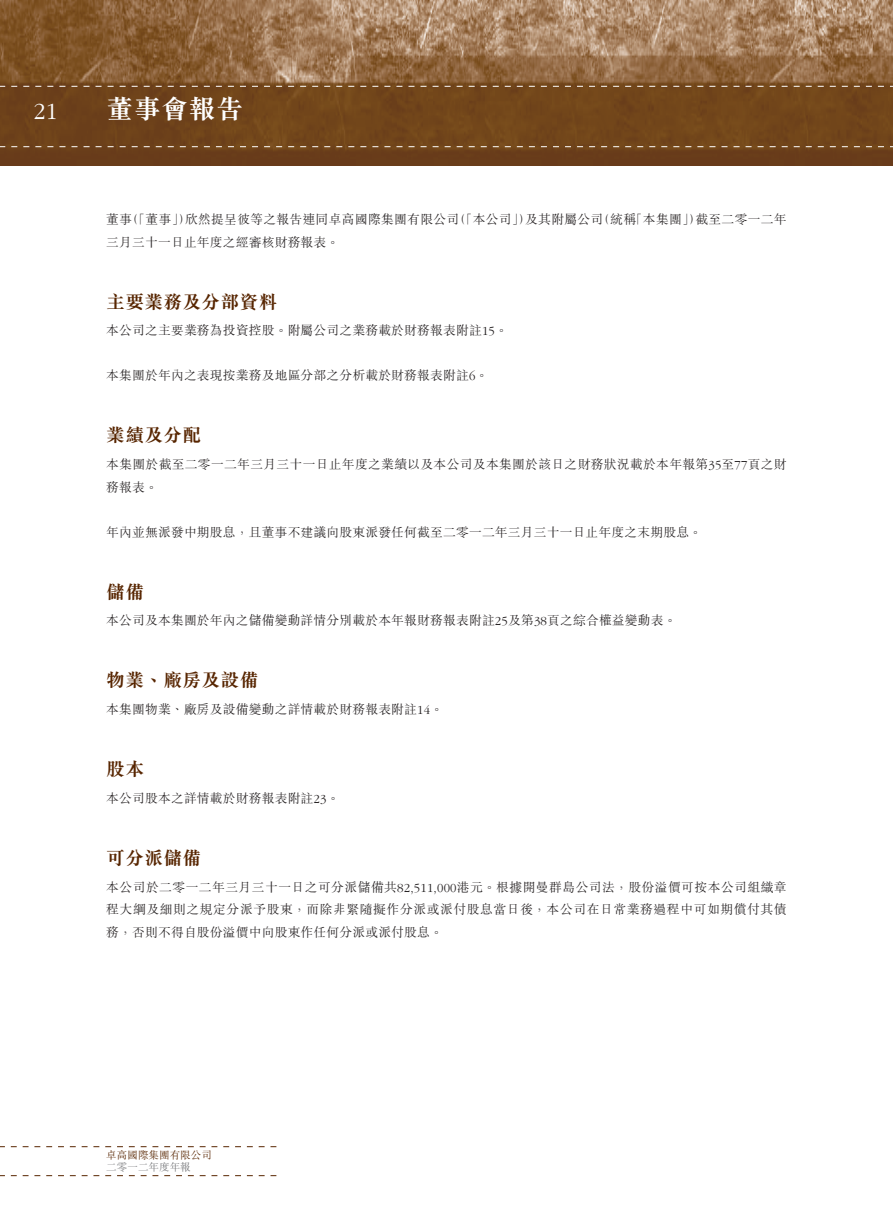
<style>
.page{position:relative;width:893px;height:1212px;background:#fff}
.page>*{position:absolute;margin:0;border:0;box-sizing:border-box;transform-origin:0 0}
.t1{font:700 27px "M Sung HK";letter-spacing:.015em;color:#fff}
.t2{font:300 24px "ITC Garamond Std";color:#fff}
.t3{font:700 18.75px "M Sung HK";letter-spacing:.015em;color:#572500}
.t4{font:300 12.75px/22.5px "M Sung HK";letter-spacing:.015em;color:#231f20}
.t5{font:300 10.5px/12.3px "M Sung HK";letter-spacing:.005em;color:#572500}
.s1{font-family:"ITC Garamond Std"}
.s2{color:#6c6d70}
</style>
<div class="page">
<img style="left:0;top:0;width:893px;height:166px">
<svg style="left:0;top:1146px;width:276px;height:1px"></svg>
<svg style="left:0;top:1175px;width:276px;height:1px"></svg>
<svg style="left:0;top:86px;width:893px;height:1px"></svg>
<svg style="left:0;top:146px;width:893px;height:1px"></svg>
<p class="t2" style="left:34px;top:98px;width:26px">21</p>
<p class="t1" style="left:106px;top:90px;width:138px">董事會報告</p>
<p class="t4" style="left:106px;top:207px;width:682px">董事（「董事」）欣然提呈彼等之報告連同卓高國際集團有限公司（「本公司」）及其附屬公司（統稱「本集團」）截至二零一二年三月三十一日止年度之經審核財務報表。</p>
<p class="t3" style="left:106px;top:289px;width:173px">主要業務及分部資料</p>
<p class="t4" style="left:106px;top:319px;width:403px">本公司之主要業務為投資控股。附屬公司之業務載於財務報表附註<span class="s1">15</span>。</p>
<p class="t4" style="left:106px;top:364px;width:384px">本集團於年內之表現按業務及地區分部之分析載於財務報表附註<span class="s1">6</span>。</p>
<p class="t3" style="left:106px;top:422px;width:96px">業績及分配</p>
<p class="t4" style="left:106px;top:452px;width:682px">本集團於截至二零一二年三月三十一日止年度之業績以及本公司及本集團於該日之財務狀況載於本年報第<span class="s1">35</span>至<span class="s1">77</span>頁之財務報表。</p>
<p class="t4" style="left:106px;top:520px;width:597px">年內並無派發中期股息，且董事不建議向股東派發任何截至二零一二年三月三十一日止年度之末期股息。</p>
<p class="t3" style="left:106px;top:579px;width:39px">儲備</p>
<p class="t4" style="left:106px;top:609px;width:572px">本公司及本集團於年內之儲備變動詳情分別載於本年報財務報表附註<span class="s1">25</span>及第<span class="s1">38</span>頁之綜合權益變動表。</p>
<p class="t3" style="left:106px;top:667px;width:154px">物業、廠房及設備</p>
<p class="t4" style="left:106px;top:697px;width:338px">本集團物業、廠房及設備變動之詳情載於財務報表附註<span class="s1">14</span>。</p>
<p class="t3" style="left:106px;top:756px;width:39px">股本</p>
<p class="t4" style="left:106px;top:786px;width:235px">本公司股本之詳情載於財務報表附註<span class="s1">23</span>。</p>
<p class="t3" style="left:106px;top:845px;width:96px">可分派儲備</p>
<p class="t4" style="left:106px;top:875px;width:682px;text-align:justify">本公司於二零一二年三月三十一日之可分派儲備共<span class="s1">82,511,000</span>港元。根據開曼群島公司法，股份溢價可按本公司組織章程大綱及細則之規定分派予股東，而除非緊隨擬作分派或派付股息當日後，本公司在日常業務過程中可如期償付其債務，否則不得自股份溢價中向股東作任何分派或派付股息。</p>
<p class="t5" style="left:106px;top:1148px;width:107px">卓高國際集團有限公司<span class="s2">二零一二年度年報</span></p>
</div>
